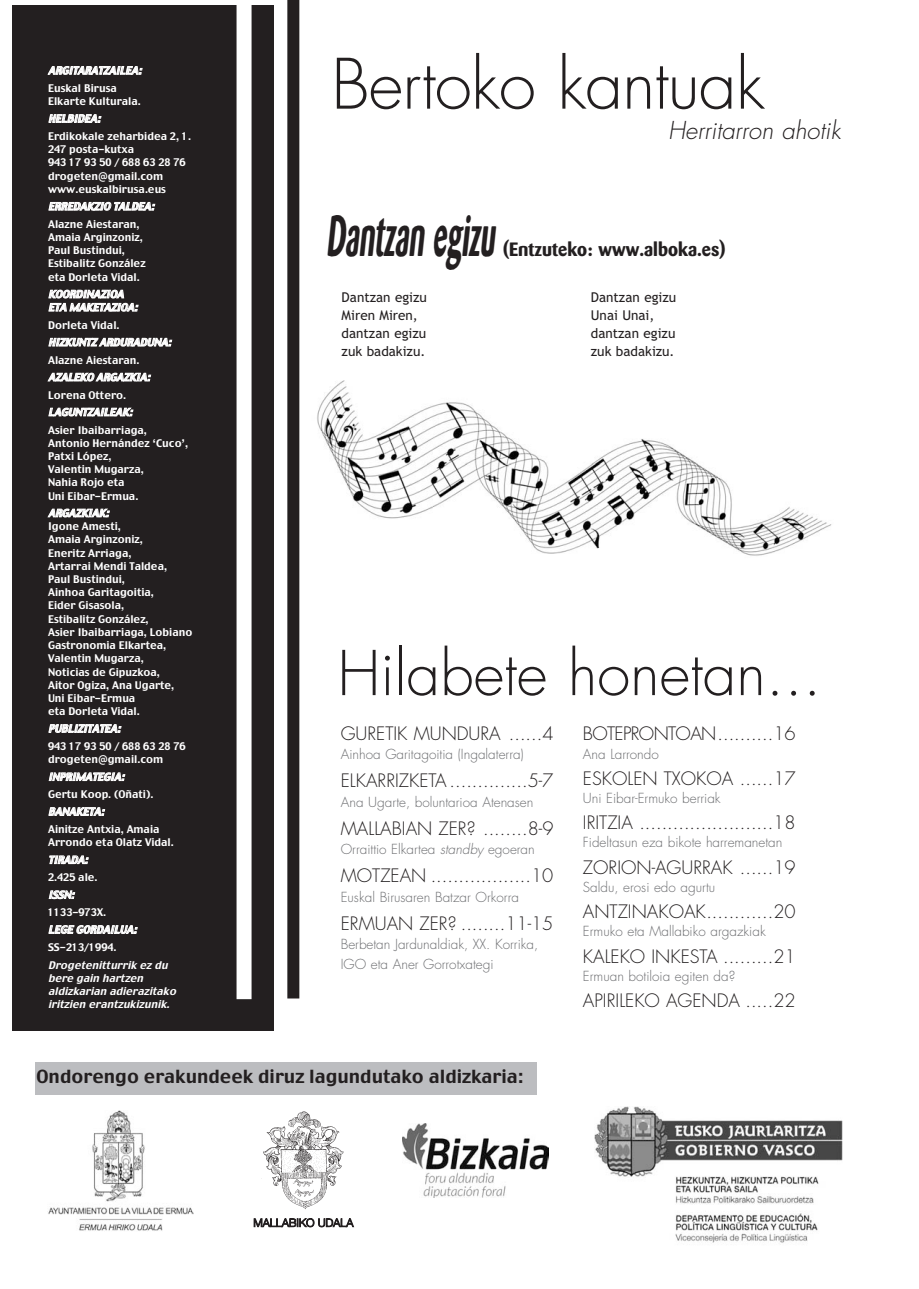
<style>
.page{position:relative;width:919px;height:1289px;background:#fff}
.page>*{position:absolute;margin:0;border:0;box-sizing:border-box;transform-origin:0 0}
.t1{font:300 67.5px "Futura";letter-spacing:-.01em;color:#231f20}
.t2{font:300 60px "Futura";color:#231f20}
.t3{font:54px "Barme F";color:#231f20;scale:.5 1}
.t4{font:italic 300 24px "Futura";color:#231f20}
.t5{font:300 18px "Futura";color:#231f20}
.t6{font:18px "Charcoal";color:#231f20}
.t7{font:18px "Barme F";color:#231f20}
.t8{font:300 18px "Futura";letter-spacing:-.035em;color:#231f20}
.t9{font:300 13.5px/19.5px "Futura";color:#6c6d70}
.t10{font:13.5px/18px "Trebuchet MS";color:#231f20}
.t11{font:300 11.25px "Helvetica Neue";color:#231f20}
.t12{font:10.5px/13.2px "Charcoal";color:#fff}
.t13{font:italic 10.5px/13.2px "Charcoal";color:#fff}
.s1{font-style:italic}
</style>
<div class="page">
<div style="left:13px;top:5px;width:261px;height:1025px;background:#231f20"></div>
<div style="left:236px;top:5px;width:15px;height:994px;background:#fff"></div>
<img style="left:594px;top:1106px;width:249px;height:137px">
<img style="left:402px;top:1123px;width:146px;height:74px">
<div style="left:35px;top:1061px;width:501px;height:33px;background:#bcbdc0"></div>
<img style="left:48px;top:1110px;width:146px;height:121px">
<img style="left:261px;top:1111px;width:83px;height:98px">
<div style="left:287px;top:1px;width:12px;height:997px;background:#231f20"></div>
<img style="left:317px;top:380px;width:515px;height:176px">
<p class="t13" style="left:48px;top:65px;width:96px">ARGITARATZAILEA:</p>
<p class="t12" style="left:48px;top:82px;width:94px">Euskal Birusa<br>Elkarte Kulturala.</p>
<p class="t13" style="left:48px;top:113px;width:55px">HELBIDEA:</p>
<p class="t12" style="left:48px;top:130px;width:144px">Erdikokale zeharbidea 2, 1.<br>247 posta-kutxa<br>943 17 93 50 / 688 63 28 76 drogeten@gmail.com www.euskalbirusa.eus</p>
<p class="t13" style="left:48px;top:201px;width:109px">ERREDAKZIO TALDEA:</p>
<p class="t12" style="left:48px;top:218px;width:99px">Alazne Aiestaran,<br>Amaia Arginzoniz,<br>Paul Bustindui,<br>Estibalitz González eta Dorleta Vidal.</p>
<p class="t13" style="left:48px;top:288px;width:92px">KOORDINAZIOA<br>ETA MAKETAZIOA:</p>
<p class="t12" style="left:48px;top:319px;width:73px">Dorleta Vidal.</p>
<p class="t13" style="left:48px;top:336px;width:126px">HIZKUNTZ ARDURADUNA:</p>
<p class="t12" style="left:48px;top:354px;width:93px">Alazne Aiestaran.</p>
<p class="t13" style="left:48px;top:371px;width:105px">AZALEKO ARGAZKIA:</p>
<p class="t12" style="left:48px;top:389px;width:80px">Lorena Ottero.</p>
<p class="t13" style="left:48px;top:406px;width:87px">LAGUNTZA ILEAK:</p>
<p class="t12" style="left:48px;top:424px;width:141px">Asier Ibaibarriaga,<br>Antonio Hernández ‘Cuco’,<br>Patxi López,<br>Valentin Mugarza,<br>Nahia Rojo eta<br>Uni Eibar-Ermua.</p>
<p class="t13" style="left:48px;top:507px;width:63px">ARGAZKIAK:</p>
<p class="t12" style="left:48px;top:520px;width:146px">Igone Amesti,<br>Amaia Arginzoniz,<br>Eneritz Arriaga,<br>Artarrai Mendi Taldea,<br>Paul Bustindui,<br>Ainhoa Garitagoitia,<br>Eider Gisasola,<br>Estibalitz González,<br>Asier Ibaibarriaga, Lobiano<br>Gastronomia Elkartea,<br>Valentin Mugarza,<br>Noticias de Gipuzkoa,<br>Aitor Ogiza, Ana Ugarte,<br>Uni Eibar-Ermua<br>eta Dorleta Vidal.</p>
<p class="t13" style="left:48px;top:723px;width:75px">PUBLIZITATEA:</p>
<p class="t12" style="left:48px;top:740px;width:139px">943 17 93 50 / 688 63 28 76 drogeten@gmail.com</p>
<p class="t13" style="left:48px;top:771px;width:79px">INPRIMATEGIA:</p>
<p class="t12" style="left:48px;top:788px;width:107px">Gertu Koop. (Oñati).</p>
<p class="t13" style="left:48px;top:806px;width:59px">BANAKETA:</p>
<p class="t12" style="left:48px;top:823px;width:127px">Ainitze Antxia, Amaia<br>Arrondo eta Olatz Vidal.</p>
<p class="t13" style="left:48px;top:854px;width:42px">TIRADA:</p>
<p class="t12" style="left:48px;top:871px;width:51px">2.425 ale.</p>
<p class="t13" style="left:48px;top:889px;width:29px">ISSN:</p>
<p class="t12" style="left:48px;top:906px;width:60px">1133-973X.</p>
<p class="t13" style="left:48px;top:923px;width:91px">LEGE GORDAILUA:</p>
<p class="t12" style="left:48px;top:941px;width:70px">SS-213/1994.</p>
<p class="t13" style="left:48px;top:959px;width:131px">Drogetenitturrik ez du bere gain hartzen aldizkarian adierazitako iritzien erantzukizunik.</p>
<h1 class="t1" style="left:331px;top:52px;width:434px">Bertoko kantuak</h1>
<h3 class="t4" style="left:668px;top:119px;width:174px">Herritarron ahotik</h3>
<h3 class="t3" style="left:326px;top:210px;width:350px">Dantzan egizu</h3>
<h3 class="t7" style="left:503px;top:240px;width:224px">(Entzuteko: www.alboka.es)</h3>
<p class="t10" style="left:341px;top:289px;width:87px">Dantzan egizu<br>Miren Miren, dantzan egizu zuk badakizu.</p>
<p class="t10" style="left:591px;top:289px;width:87px">Dantzan egizu<br>Unai Unai, dantzan egizu zuk badakizu.</p>
<h2 class="t2" style="left:337px;top:645px;width:485px">Hilabete honetan...</h2>
<h3 class="t5" style="left:341px;top:724px;width:214px">GURETIK MUNDURA ......4</h3>
<p class="t9" style="left:341px;top:745px;width:185px">Ainhoa Garitagoitia (Ingalaterra)</p>
<h3 class="t5" style="left:341px;top:772px;width:214px">ELKARRIZKETA ..............5-7</h3>
<p class="t9" style="left:341px;top:793px;width:194px">Ana Ugarte, boluntarioa Atenasen</p>
<h3 class="t5" style="left:341px;top:819px;width:214px">MALLABIAN ZER? ........8-9</h3>
<p class="t9" style="left:341px;top:840px;width:195px">Orraittio Elkartea <span class="s1">standby</span> egoeran</p>
<h3 class="t5" style="left:341px;top:867px;width:214px">MOTZEAN ..................10</h3>
<p class="t9" style="left:341px;top:888px;width:180px">Euskal Birusaren Batzar Orkorra</p>
<h3 class="t5" style="left:341px;top:914px;width:214px">ERMUAN ZER? ........11-15</h3>
<p class="t9" style="left:341px;top:935px;width:199px">Berbetan Jardunaldiak, XX. Korrika,<br>IGO eta Aner Gorrotxategi</p>
<h3 class="t8" style="left:583px;top:724px;width:214px">BOTEPRONTOAN..........16</h3>
<p class="t9" style="left:583px;top:745px;width:77px">Ana Larrondo</p>
<h3 class="t5" style="left:583px;top:769px;width:214px">ESKOLEN TXOKOA ......17</h3>
<p class="t9" style="left:583px;top:789px;width:139px">Uni Eibar-Ermuko berriak</p>
<h3 class="t5" style="left:583px;top:814px;width:214px">IRITZIA ........................18</h3>
<p class="t9" style="left:583px;top:833px;width:201px">Fideltasun eza bikote harremanetan</p>
<h3 class="t5" style="left:583px;top:858px;width:214px">ZORION-AGURRAK ......19</h3>
<p class="t9" style="left:583px;top:878px;width:134px">Saldu, erosi edo agurtu</p>
<h3 class="t5" style="left:583px;top:903px;width:214px">ANTZINAKOAK............20</h3>
<p class="t9" style="left:583px;top:922px;width:184px">Ermuko eta Mallabiko argazkiak</p>
<h3 class="t5" style="left:583px;top:947px;width:214px">KALEKO INKESTA .........21</h3>
<p class="t9" style="left:583px;top:967px;width:154px">Ermuan botiloia egiten da?</p>
<h3 class="t5" style="left:583px;top:992px;width:214px">APIRILEKO AGENDA .....22</h3>
<h3 class="t6" style="left:37px;top:1069px;width:487px">Ondorengo erakundeek diruz lagundutako aldizkaria:</h3>
<p class="t11" style="left:253px;top:1218px;width:101px">MALLABIKO UDALA</p>
</div>
